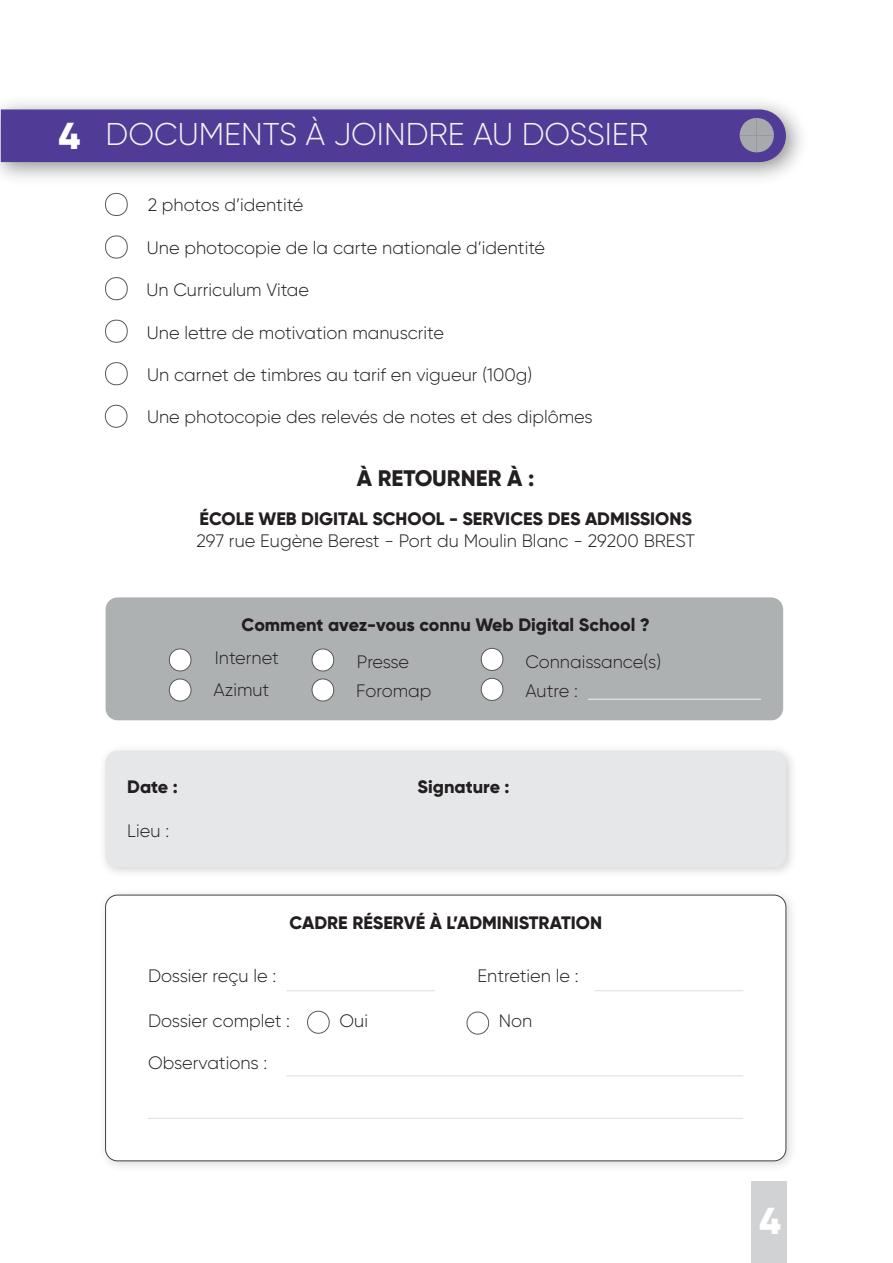
<style>
.page{position:relative;width:893px;height:1263px;background:#fff}
.page>*{position:absolute;margin:0;border:0;box-sizing:border-box;transform-origin:0 0}
.t1{font:800 37.5px "Gilroy";color:#fff}
.t2{font:300 31.5px "Gilroy";color:#f2f3f4}
.t3{font:800 22.5px "Gilroy";color:#231f20}
.t4{font:300 18px "Gilroy";color:#231f20}
.t5{font:800 18px "Gilroy";color:#231f20}
.s1{font-weight:800;font-size:37.5px;color:#fff}
</style>
<div class="page">
<div style="left:106px;top:597px;width:677px;height:123px;background:#aeb1b2;border-radius:12px"></div>
<div style="left:106px;top:751px;width:680px;height:116px;background:#e6e7e9;border-radius:12px"></div>
<div style="left:751px;top:1181px;width:36px;height:82px;background:#d1d2d4"></div>
<hr style="left:588px;top:699px;width:173px;height:1px;background:#e6e7e9">
<img style="left:104px;top:894px;width:688px;height:273px">
<div style="left:106px;top:895px;width:680px;height:266px;background:#fff;border-radius:12px"></div>
<div style="left:105px;top:895px;width:681px;height:266px;border:1px solid #231f20;border-radius:12px"></div>
<hr style="left:286px;top:1075px;width:457px;height:1px;background:#bcbdc0">
<hr style="left:148px;top:1118px;width:595px;height:1px;background:#bcbdc0">
<div style="left:1px;top:109px;width:785px;height:53px;background:#503b97"></div>
<div style="left:105px;top:193px;width:23px;height:23px;border:1px solid #57585a;border-radius:10px"></div>
<div style="left:105px;top:236px;width:23px;height:22px;border:1px solid #57585a;border-radius:10px"></div>
<div style="left:105px;top:277px;width:23px;height:23px;border:1px solid #57585a;border-radius:10px"></div>
<div style="left:105px;top:320px;width:23px;height:23px;border:1px solid #57585a;border-radius:10px"></div>
<div style="left:105px;top:362px;width:23px;height:23px;border:1px solid #57585a;border-radius:10px"></div>
<div style="left:105px;top:405px;width:22px;height:23px;border:1px solid #57585a;border-radius:11px"></div>
<div style="left:169px;top:649px;width:22px;height:22px;background:#fff;border-radius:11px"></div>
<div style="left:169px;top:648px;width:22px;height:23px;border:1px solid #57585a;border-radius:11px"></div>
<div style="left:312px;top:649px;width:22px;height:22px;background:#fff;border-radius:11px"></div>
<div style="left:312px;top:649px;width:22px;height:22px;border:1px solid #57585a;border-radius:11px"></div>
<div style="left:481px;top:648px;width:22px;height:22px;background:#fff;border-radius:11px"></div>
<div style="left:481px;top:648px;width:22px;height:23px;border:1px solid #57585a;border-radius:11px"></div>
<div style="left:312px;top:679px;width:22px;height:22px;background:#fff;border-radius:11px"></div>
<div style="left:312px;top:679px;width:22px;height:22px;border:1px solid #57585a;border-radius:11px"></div>
<div style="left:481px;top:678px;width:22px;height:22px;background:#fff;border-radius:11px"></div>
<div style="left:481px;top:678px;width:22px;height:23px;border:1px solid #57585a;border-radius:11px"></div>
<div style="left:169px;top:679px;width:22px;height:22px;background:#fff;border-radius:11px"></div>
<div style="left:169px;top:679px;width:22px;height:22px;border:1px solid #57585a;border-radius:11px"></div>
<hr style="left:286px;top:990px;width:149px;height:1px;background:#bcbdc0">
<hr style="left:595px;top:990px;width:148px;height:1px;background:#bcbdc0">
<div style="left:307px;top:1011px;width:23px;height:23px;border:1px solid #57585a;border-radius:11px"></div>
<div style="left:467px;top:1012px;width:22px;height:22px;border:1px solid #57585a;border-radius:11px"></div>
<h2 class="t2" style="left:58px;top:115px;width:591px"><span class="s1">4</span> DOCUMENTS À JOINDRE AU DOSSIER</h2>
<p class="t4" style="left:148px;top:193px;width:157px">2 photos d’identité</p>
<p class="t4" style="left:147px;top:237px;width:400px">Une photocopie de la carte nationale d’identité</p>
<p class="t4" style="left:146px;top:278px;width:164px">Un Curriculum Vitae</p>
<p class="t4" style="left:147px;top:322px;width:299px">Une lettre de motivation manuscrite</p>
<p class="t4" style="left:147px;top:364px;width:386px">Un carnet de timbres au tarif en vigueur (100g)</p>
<p class="t4" style="left:147px;top:406px;width:447px">Une photocopie des relevés de notes et des diplômes</p>
<p class="t3" style="left:357px;top:463px;width:179px">À RETOURNER À :</p>
<p class="t5" style="left:200px;top:507px;width:494px">ÉCOLE WEB DIGITAL SCHOOL - SERVICES DES ADMISSIONS</p>
<p class="t4" style="left:196px;top:529px;width:500px">297 rue Eugène Berest - Port du Moulin Blanc - 29200 BREST</p>
<p class="t5" style="left:127px;top:776px;width:52px">Date :</p>
<p class="t4" style="left:127px;top:819px;width:43px">Lieu :</p>
<p class="t5" style="left:241px;top:614px;width:410px">Comment avez-vous connu Web Digital School ?</p>
<p class="t4" style="left:215px;top:647px;width:66px">Internet</p>
<p class="t4" style="left:357px;top:651px;width:54px">Presse</p>
<p class="t4" style="left:213px;top:678px;width:57px">Azimut</p>
<p class="t4" style="left:525px;top:651px;width:137px">Connaissance(s)</p>
<p class="t4" style="left:356px;top:679px;width:77px">Foromap</p>
<p class="t4" style="left:525px;top:679px;width:54px">Autre :</p>
<p class="t5" style="left:418px;top:776px;width:93px">Signature :</p>
<p class="t5" style="left:289px;top:911px;width:314px">CADRE RÉSERVÉ À L’ADMINISTRATION</p>
<p class="t4" style="left:148px;top:965px;width:130px">Dossier reçu le :</p>
<p class="t4" style="left:478px;top:965px;width:102px">Entretien le :</p>
<p class="t4" style="left:148px;top:1009px;width:144px">Dossier complet :</p>
<p class="t4" style="left:148px;top:1052px;width:121px">Observations :</p>
<p class="t4" style="left:339px;top:1010px;width:30px">Oui</p>
<p class="t4" style="left:499px;top:1010px;width:35px">Non</p>
<h1 class="t1" style="left:759px;top:1197px;width:23px">4</h1>
</div>
